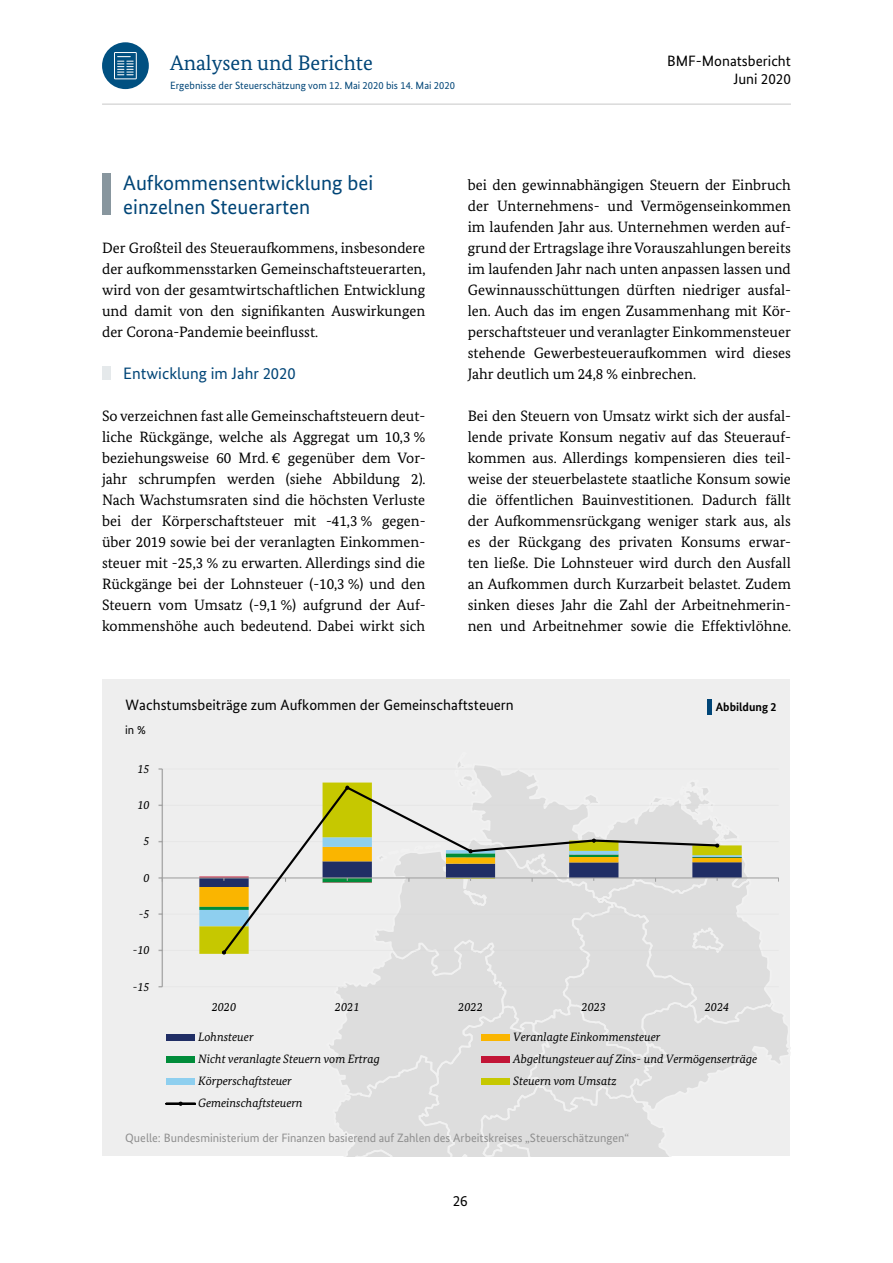
<style>
.page{position:relative;width:893px;height:1263px;background:#fff}
.page>*{position:absolute;margin:0;border:0;box-sizing:border-box;transform-origin:0 0}
.Überschrift_dritte_E{font:21px/24px "Bundes Sans";color:#004577}
.t1{font:21px "Bundes Serif";color:#004577}
.t2{font:16.5px "Bundes Sans";color:#004577}
.Zweispaltiger_Fließt{font:15px/21px "Bundes Serif";color:#000;text-align:justify}
.t3{font:15px/18px "Bundes Sans";color:#000;text-align:right}
.t4{font:italic 12.15px "Bundes Serif";letter-spacing:.005em;color:#000}
.t5{font:12.15px "Bundes Sans";color:#8f8f8f}
.t6{font:12.15px "Bundes Sans";color:#000}
.t7{font:700 12px "Bundes Sans";color:#000}
.t8{font:10.5px "Bundes Sans";color:#004577}
</style>
<div class="page">
<hr style="left:102px;top:103px;width:689px;height:2px;background:#dadada">
<div style="left:102px;top:173px;width:9px;height:42px;background:#88969e"></div>
<div style="left:102px;top:366px;width:9px;height:14px;background:#e5e9eb"></div>
<div style="left:102px;top:680px;width:688px;height:476px;background:#eee"></div>
<hr style="left:162px;top:986px;width:617px;height:1px;background:#e8e8e8">
<hr style="left:162px;top:950px;width:617px;height:1px;background:#e7e7e7">
<hr style="left:162px;top:914px;width:617px;height:1px;background:#e9e9e9">
<hr style="left:162px;top:841px;width:617px;height:1px;background:#e7e7e7">
<hr style="left:162px;top:805px;width:617px;height:1px;background:#e7e7e7">
<hr style="left:162px;top:769px;width:617px;height:1px;background:#eaeaea">
<hr style="left:162px;top:769px;width:1px;height:218px;background:#ababab">
<hr style="left:162px;top:877px;width:617px;height:1px;background:#a2a2a2">
<svg style="left:199px;top:762px;width:592px;height:394px"></svg>
<div style="left:166px;top:1034px;width:29px;height:6px;background:#202e65"></div>
<div style="left:481px;top:1034px;width:29px;height:6px;background:#fab500"></div>
<div style="left:166px;top:1056px;width:29px;height:6px;background:#008c3a"></div>
<div style="left:481px;top:1056px;width:29px;height:6px;background:#c21536"></div>
<div style="left:166px;top:1078px;width:29px;height:7px;background:#8ecfef"></div>
<div style="left:481px;top:1078px;width:29px;height:7px;background:#c6c800"></div>
<hr style="left:166px;top:1103px;width:29px;height:2px;background:#000">
<hr style="left:707px;top:699px;width:4px;height:15px;background:#004577">
<div style="left:102px;top:42px;width:47px;height:47px;background:#005081;border-radius:50%"></div>
<svg style="left:114px;top:52px;width:23px;height:27px"></svg>
<h1 class="t1" style="left:170px;top:50px;width:204px">Analysen und Berichte</h1>
<p class="t3" style="left:667px;top:51px;width:125px">BMF-Monatsbericht<br>Juni 2020</p>
<p class="t8" style="left:170px;top:79px;width:286px">Ergebnisse der Steuerschätzung vom 12. Mai 2020 bis 14. Mai 2020</p>
<h4 class="Überschrift_dritte_E" style="left:123px;top:170px;width:251px">Aufkommensentwicklung bei einzelnen Steuerarten</h4>
<p class="Zweispaltiger_Fließt" style="left:102px;top:237px;width:325px">Der Großteil des Steueraufkommens, insbesondere der aufkommensstarken Gemeinschaftsteuerarten, wird von der gesamtwirtschaftlichen Entwicklung und damit von den signifikanten Auswirkungen der Corona-Pandemie beeinflusst.</p>
<h5 class="t2" style="left:123px;top:363px;width:174px">Entwicklung im Jahr 2020</h5>
<p class="Zweispaltiger_Fließt" style="left:102px;top:405px;width:325px">So verzeichnen fast alle Gemeinschaftsteuern deut&shy;liche Rückgänge, welche als Aggregat um 10,3 % beziehungsweise 60 Mrd. € gegenüber dem Vor&shy;jahr schrumpfen werden (siehe Abbildung 2).<br>Nach Wachstumsraten sind die höchsten Verluste bei der Körperschaftsteuer mit -41,3 % gegen&shy;über 2019 sowie bei der veranlagten Einkommen&shy;steuer mit -25,3 % zu erwarten. Allerdings sind die Rückgänge bei der Lohnsteuer (-10,3 %) und den Steuern vom Umsatz (-9,1 %) aufgrund der Auf&shy;kommenshöhe auch bedeutend. Dabei wirkt sich</p>
<p class="Zweispaltiger_Fließt" style="left:468px;top:174px;width:325px">bei den gewinnabhängigen Steuern der Einbruch der Unternehmens- und Vermögenseinkommen im laufenden Jahr aus. Unternehmen werden auf&shy;grund der Ertragslage ihre Vorauszahlungen bereits im laufenden Jahr nach unten anpassen lassen und Gewinnausschüttungen dürften niedriger ausfal&shy;len. Auch das im engen Zusammenhang mit Kör&shy;perschaftsteuer und veranlagter Einkommensteuer stehende Gewerbesteueraufkommen wird dieses Jahr deutlich um 24,8 % einbrechen.</p>
<p class="Zweispaltiger_Fließt" style="left:468px;top:405px;width:325px">Bei den Steuern von Umsatz wirkt sich der ausfal&shy;lende private Konsum negativ auf das Steuerauf&shy;kommen aus. Allerdings kompensieren dies teil&shy;weise der steuerbelastete staatliche Konsum sowie die öffentlichen Bauinvestitionen. Dadurch fällt der Aufkommensrückgang weniger stark aus, als es der Rückgang des privaten Konsums erwar&shy;ten ließe. Die Lohnsteuer wird durch den Ausfall an Aufkommen durch Kurzarbeit belastet. Zudem sinken dieses Jahr die Zahl der Arbeitnehmerin&shy;nen und Arbeitnehmer sowie die Effektivlöhne.</p>
<p class="t3" style="left:126px;top:696px;width:390px">Wachstumsbeiträge zum Aufkommen der Gemeinschaftsteuern</p>
<p class="t6" style="left:125px;top:722px;width:22px">in %</p>
<p class="t4" style="left:137px;top:761px;width:14px">15</p>
<p class="t4" style="left:137px;top:797px;width:14px">10</p>
<p class="t4" style="left:143px;top:834px;width:8px">5</p>
<p class="t4" style="left:143px;top:870px;width:8px">0</p>
<p class="t4" style="left:139px;top:906px;width:12px">-5</p>
<p class="t4" style="left:133px;top:943px;width:18px">-10</p>
<p class="t4" style="left:133px;top:979px;width:18px">-15</p>
<p class="t7" style="left:716px;top:699px;width:62px">Abbildung 2</p>
<p class="t4" style="left:212px;top:1000px;width:26px">2020</p>
<p class="t4" style="left:335px;top:1000px;width:26px">2021</p>
<p class="t4" style="left:458px;top:1000px;width:26px">2022</p>
<p class="t4" style="left:582px;top:1000px;width:26px">2023</p>
<p class="t4" style="left:705px;top:1000px;width:26px">2024</p>
<p class="t4" style="left:198px;top:1029px;width:57px">Lohnsteuer</p>
<p class="t4" style="left:513px;top:1029px;width:149px">Veranlagte Einkommensteuer</p>
<p class="t4" style="left:198px;top:1051px;width:183px">Nicht veranlagte Steuern vom Ertrag</p>
<p class="t4" style="left:513px;top:1051px;width:246px">Abgeltungsteuer auf Zins- und Vermögenserträge</p>
<p class="t4" style="left:198px;top:1074px;width:95px">Körperschaftsteuer</p>
<p class="t4" style="left:513px;top:1074px;width:105px">Steuern vom Umsatz</p>
<p class="t4" style="left:198px;top:1096px;width:106px">Gemeinschaftsteuern</p>
<p class="t5" style="left:125px;top:1130px;width:505px">Quelle: Bundesministerium der Finanzen basierend auf Zahlen des Arbeitskreises „Steuerschätzungen“</p>
<p class="t3" style="left:453px;top:1192px;width:16px">26</p>
</div>
